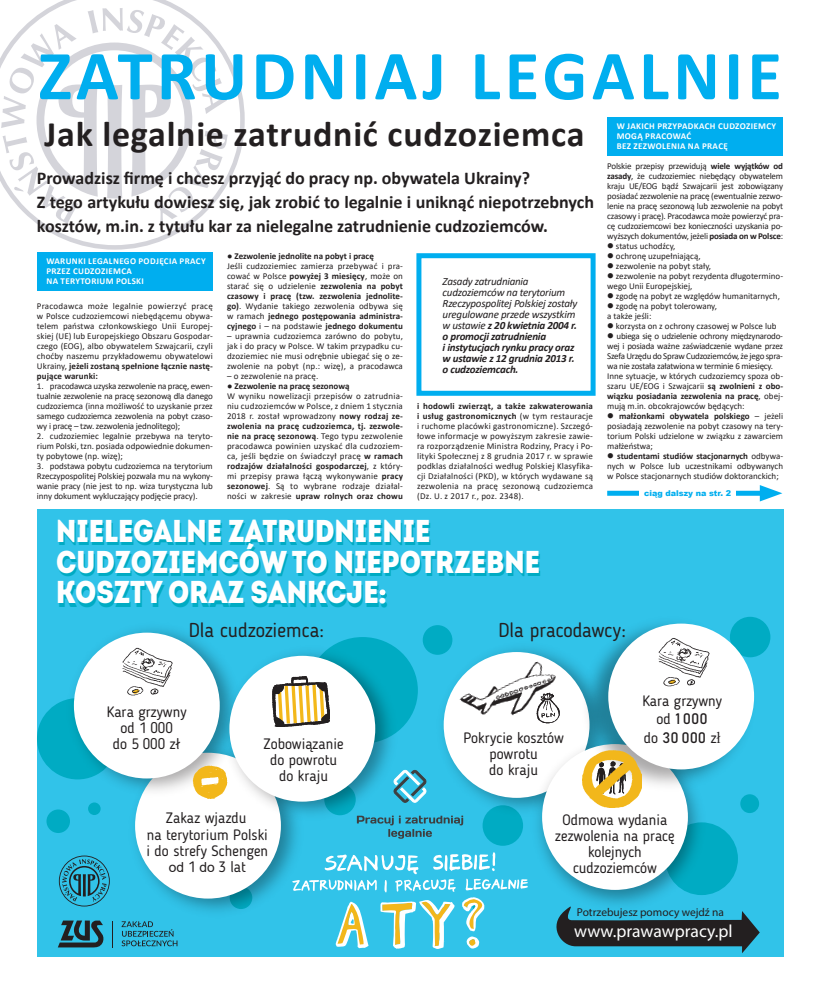
<style>
.page{position:relative;width:820px;height:993px;background:#fff}
.page>*{position:absolute;margin:0;border:0;box-sizing:border-box;transform-origin:0 0}
.t1{font:700 70.8px "Calibri";letter-spacing:.06em;color:#00aeef}
.t2{font:700 36px "Calibri";letter-spacing:.02em;color:#231f20}
.t3{font:31.6px/30.7px "Intro Cond Black Free";color:#fff}
.t4{font:20px "Blogger Sans";color:#231f20}
.t5{font:700 18px/23.5px "Calibri";color:#231f20}
.t6{font:500 17.6px "Blogger Sans";color:#fff}
.t7{font:15px/16.3px "Blogger Sans";color:#231f20;text-align:center}
.t8{font:15px/18.7px "Bahnschrift";color:#231f20;text-align:center}
.t9{font:700 11.4px "Blogger Sans";color:#231f20}
.t10{font:italic 11px/11px "Calibri";letter-spacing:-.02em;color:#231f20}
.t11{font:9px/10px "Calibri";color:#231f20;text-align:justify}
.t12{font:700 9px/10px "Calibri";color:#231f20}
.t13{font:9px/10px "Calibri";letter-spacing:-.025em;color:#231f20}
.t14{font:700 9px/10px "Calibri";letter-spacing:.04em;color:#fff}
.t15{font:900 8px "Arial";color:#00aeef}
.s1{font-weight:700}
.s2{font-weight:400}
.s3{font-family:"Blogger Sans"}
.s4{font-family:"Gentium Basic"}
.s5{font-family:"Arial";font-size:13.8px}
</style>
<div class="page">
<svg style="left:0;top:0;width:244px;height:249px"></svg>
<div style="left:37px;top:252px;width:176px;height:38px;background:#00aeef"></div>
<div style="left:607px;top:118px;width:175px;height:38px;background:#00aeef"></div>
<div style="left:37px;top:509px;width:745px;height:446px;background:#31c3e9"></div>
<div style="left:46px;top:809px;width:24px;height:23px;background:#00abc3;border-radius:50%"></div>
<img style="left:428px;top:625px;width:121px;height:221px">
<div style="left:443px;top:651px;width:146px;height:146px;background:#fff;border-radius:50%"></div>
<svg style="left:428px;top:815px;width:35px;height:23px"></svg>
<img style="left:499px;top:782px;width:238px;height:114px">
<div style="left:542px;top:743px;width:145px;height:146px;background:#fff;border-radius:50%"></div>
<img style="left:112px;top:834px;width:182px;height:114px">
<div style="left:135px;top:752px;width:146px;height:146px;background:#fff;border-radius:50%"></div>
<img style="left:37px;top:629px;width:154px;height:199px">
<div style="left:74px;top:632px;width:146px;height:146px;background:#fff;border-radius:50%"></div>
<img style="left:191px;top:637px;width:237px;height:214px">
<div style="left:229px;top:655px;width:146px;height:146px;background:#fff;border-radius:50%"></div>
<img style="left:549px;top:617px;width:222px;height:205px">
<div style="left:422px;top:625px;width:30px;height:29px;background:#00abc3;border-radius:50%"></div>
<img style="left:188px;top:763px;width:42px;height:35px">
<img style="left:582px;top:750px;width:58px;height:56px">
<div style="left:608px;top:623px;width:145px;height:146px;background:#fff;border-radius:50%"></div>
<img style="left:453px;top:654px;width:115px;height:74px">
<img style="left:272px;top:676px;width:57px;height:49px">
<img style="left:534px;top:691px;width:26px;height:34px">
<img style="left:122px;top:647px;width:51px;height:49px">
<img style="left:658px;top:638px;width:52px;height:49px">
<svg style="left:59px;top:855px;width:51px;height:51px"></svg>
<svg style="left:121px;top:921px;width:56px;height:24px"></svg>
<svg style="left:58px;top:920px;width:46px;height:27px"></svg>
<svg style="left:112px;top:920px;width:1px;height:27px"></svg>
<svg style="left:292px;top:852px;width:236px;height:96px"></svg>
<svg style="left:556px;top:896px;width:203px;height:56px"></svg>
<svg style="left:379px;top:589px;width:7px;height:9px"></svg>
<div style="left:416px;top:253px;width:179px;height:142px;border:5px solid #00aeef"></div>
<div style="left:607px;top:490px;width:162px;height:5px;background:#00aeef"></div>
<svg style="left:759px;top:485px;width:23px;height:16px"></svg>
<div style="left:639px;top:486px;width:96px;height:14px;background:#fff"></div>
<h1 class="t1" style="left:38px;top:26px;width:744px">ZATRUDNIAJ LEGALNIE</h1>
<h2 class="t2" style="left:44px;top:109px;width:541px">Jak legalnie zatrudnić cudzoziemca</h2>
<h3 class="t5" style="left:37px;top:166px;width:558px">Prowadzisz firmę i chcesz przyjąć do pracy np. obywatela Ukrainy?<br>Z tego artykułu dowiesz się, jak zrobić to legalnie i uniknąć niepotrzebnych kosztów, m.in. z tytułu kar za nielegalne zatrudnienie cudzoziemców.</h3>
<p class="t14" style="left:46px;top:255px;width:161px">WARUNKI LEGALNEGO PODJĘCIA PRACY<br>PRZEZ CUDZOZIEMCA<br>NA TERYTORIUM POLSKI</p>
<p class="t11" style="left:37px;top:301px;width:177px">Pracodawca może legalnie powierzyć pracę w Polsce cudzoziemcowi niebędącemu obywa&shy;telem państwa członkowskiego Unii Europej&shy;skiej (UE) lub Europejskiego Obszaru Gospodar&shy;czego (EOG), albo obywatelem Szwajcarii, czyli choćby naszemu przykładowemu obywatelowi Ukrainy, <span class="s1">jeżeli zostaną spełnione łącznie nastę&shy;pujące warunki:</span></p>
<p class="t11" style="left:37px;top:381px;width:177px">1. pracodawca uzyska zezwolenie na pracę, ewen&shy;tualnie zezwolenie na pracę sezonową dla danego cudzoziemca (inna możliwość to uzyskanie przez samego cudzoziemca zezwolenia na pobyt czaso&shy;wy i pracę – tzw. zezwolenia jednolitego);</p>
<p class="t11" style="left:37px;top:431px;width:177px">2. cudzoziemiec legalnie przebywa na teryto&shy;rium Polski, tzn. posiada odpowiednie dokumen&shy;ty pobytowe (np. wizę);</p>
<p class="t11" style="left:37px;top:461px;width:177px">3. podstawa pobytu cudzoziemca na terytorium Rzeczypospolitej Polskiej pozwala mu na wykony&shy;wanie pracy (nie jest to np. wiza turystyczna lub inny dokument wykluczający podjęcie pracy).</p>
<p class="t12" style="left:227px;top:251px;width:177px"><span class="s2">●</span> Zezwolenie jednolite na pobyt i pracę<br><span class="s2">Jeśli cudzoziemiec zamierza przebywać i pra&shy;cować w Polsce</span> powyżej 3 miesięcy<span class="s2">, może on starać się o udzielenie</span> zezwolenia na pobyt czasowy i pracę (tzw. zezwolenia jednolite&shy;go)<span class="s2">. Wydanie takiego zezwolenia odbywa się w ramach</span> jednego postępowania administra&shy;cyjnego <span class="s2">i – na podstawie</span> jednego dokumentu</p>
<p class="t11" style="left:227px;top:331px;width:177px">– uprawnia cudzoziemca zarówno do pobytu, jak i do pracy w Polsce. W takim przypadku cu&shy;dzoziemiec nie musi odrębnie ubiegać się o ze&shy;zwolenie na pobyt (np.: wizę), a pracodawca</p>
<p class="t11" style="left:227px;top:371px;width:93px">– o zezwolenie na pracę.</p>
<p class="t12" style="left:227px;top:381px;width:124px">● Zezwolenie na pracę sezonową</p>
<p class="t11" style="left:227px;top:391px;width:177px">W wyniku nowelizacji przepisów o zatrudnia&shy;niu cudzoziemców w Polsce, z dniem 1 stycznia 2018 r. został wprowadzony <span class="s1">nowy rodzaj ze&shy;zwolenia na pracę cudzoziemca, tj. zezwole&shy;nie na pracę sezonową</span>. Tego typu zezwolenie pracodawca powinien uzyskać dla cudzoziem&shy;ca, jeśli będzie on świadczył pracę <span class="s1">w ramach rodzajów działalności gospodarczej</span>, z który&shy;mi przepisy prawa łączą wykonywanie <span class="s1">pracy sezonowej</span>. Są to wybrane rodzaje działal&shy;ności w zakresie <span class="s1">upraw rolnych oraz chowu</span></p>
<p class="t11" style="left:417px;top:401px;width:177px"><span class="s1">i hodowli zwierząt, a także zakwaterowania i usług gastronomicznych</span> (w tym restauracje i ruchome placówki gastronomiczne). Szczegó&shy;łowe informacje w powyższym zakresie zawie&shy;ra rozporządzenie Ministra Rodziny, Pracy i Po&shy;lityki Społecznej z 8 grudnia 2017 r. w sprawie podklas działalności według Polskiej Klasyfika&shy;cji Działalności (PKD), w których wydawane są zezwolenia na pracę sezonową cudzoziemca (Dz. U. z 2017 r., poz. 2348).</p>
<p class="t10" style="left:442px;top:275px;width:136px">Zasady zatrudniania cudzoziemców na terytorium<br>Rzeczypospolitej Polskiej zostały uregulowane przede wszystkim w ustawie <span class="s1">z 20 kwietnia 2004 r. o promocji zatrudnienia<br>i instytucjach rynku pracy oraz w ustawie z 12 grudnia 2013 r. o cudzoziemcach.</span></p>
<h3 class="t3" style="left:56px;top:514px;width:485px">NIELEGALNE ZATRUDNIENIE<br>CUDZOZIEMCÓW TO NIEPOTRZEBNE<br>KOSZTY ORAZ SANKCJE.</h3>
<p class="t14" style="left:616px;top:121px;width:161px">W JAKICH PRZYPADKACH CUDZOZIEMCY<br>MOGĄ PRACOWAĆ<br>BEZ ZEZWOLENIA NA PRACĘ</p>
<p class="t11" style="left:607px;top:161px;width:177px">Polskie przepisy przewidują <span class="s1">wiele wyjątków od zasady</span>, że cudzoziemiec niebędący obywatelem kraju UE/EOG bądź Szwajcarii jest zobowiązany posiadać zezwolenie na pracę (ewentualnie zezwo&shy;lenie na pracę sezonową lub zezwolenie na pobyt czasowy i pracę). Pracodawca może powierzyć pra&shy;cę cudzoziemcowi bez konieczności uzyskania po&shy;wyższych dokumentów, jeżeli <span class="s1">posiada on w Polsce</span>:</p>
<p class="t11" style="left:607px;top:241px;width:70px">● status uchodźcy,</p>
<p class="t11" style="left:607px;top:251px;width:95px">● ochronę uzupełniającą,</p>
<p class="t11" style="left:607px;top:261px;width:105px">● zezwolenie na pobyt stały,</p>
<p class="t11" style="left:607px;top:271px;width:177px">● zezwolenie na pobyt rezydenta długotermino&shy;wego Unii Europejskiej,</p>
<p class="t11" style="left:607px;top:291px;width:174px">● zgodę na pobyt ze względów humanitarnych,</p>
<p class="t11" style="left:607px;top:301px;width:111px">● zgodę na pobyt tolerowany, a także jeśli:</p>
<p class="t11" style="left:607px;top:321px;width:171px">● korzysta on z ochrony czasowej w Polsce lub</p>
<p class="t13" style="left:607px;top:331px;width:177px">● ubiega się o udzielenie ochrony międzynarodo&shy;wej i posiada ważne zaświadczenie wydane przez Szefa Urzędu do Spraw Cudzoziemców, że jego spra&shy;wa nie została załatwiona w terminie 6 miesięcy.<br>Inne sytuacje, w których cudzoziemcy spoza ob&shy;szaru UE/EOG i Szwajcarii <span class="s1">są zwolnieni z obo&shy;wiązku posiadania zezwolenia na pracę</span>, obej&shy;mują m.in. obcokrajowców będących:</p>
<p class="t11" style="left:607px;top:411px;width:177px">● <span class="s1">małżonkami obywatela polskiego</span> – jeżeli posiadają zezwolenie na pobyt czasowy na tery&shy;torium Polski udzielone w związku z zawarciem małżeństwa;</p>
<p class="t11" style="left:607px;top:451px;width:177px">● <span class="s1">studentami studiów stacjonarnych</span> odbywa&shy;nych w Polsce lub uczestnikami odbywanych w Polsce stacjonarnych studiów doktoranckich;</p>
<p class="t15" style="left:644px;top:487px;width:88px">ciąg dalszy na str. 2</p>
<h3 class="t4" style="left:189px;top:618px;width:137px">Dla cudzoziemca:</h3>
<h3 class="t4" style="left:498px;top:618px;width:129px">Dla pracodawcy:</h3>
<h3 class="t7" style="left:107px;top:703px;width:81px">Kara grzywny od 1 000<br>do 5 000 zł</h3>
<h3 class="t7" style="left:263px;top:735px;width:81px">Zobowiązanie do powrotu do kraju</h3>
<h3 class="t7" style="left:463px;top:729px;width:102px">Pokrycie kosztów powrotu<br>do kraju</h3>
<h3 class="t7" style="left:642px;top:692px;width:81px">Kara grzywny</h3>
<h3 class="t8" style="left:643px;top:708px;width:78px"><span class="s3">od</span> 1 000<br><span class="s3">do</span> 30 000 <span class="s3">z</span><span class="s4">ł</span></h3>
<h3 class="t7" style="left:146px;top:809px;width:123px">Zakaz wjazdu<br>na terytorium Polski i do strefy Schengen <span class="s5">od</span> 1 <span class="s5">do</span> 3 lat</h3>
<h3 class="t7" style="left:555px;top:810px;width:121px">Odmowa wydania zezwolenia na pracę kolejnych cudzoziemców</h3>
<p class="t9" style="left:576px;top:905px;width:149px">Potrzebujesz pomocy wejdź na</p>
<h3 class="t6" style="left:574px;top:920px;width:160px">www.prawawpracy.pl</h3>
</div>
